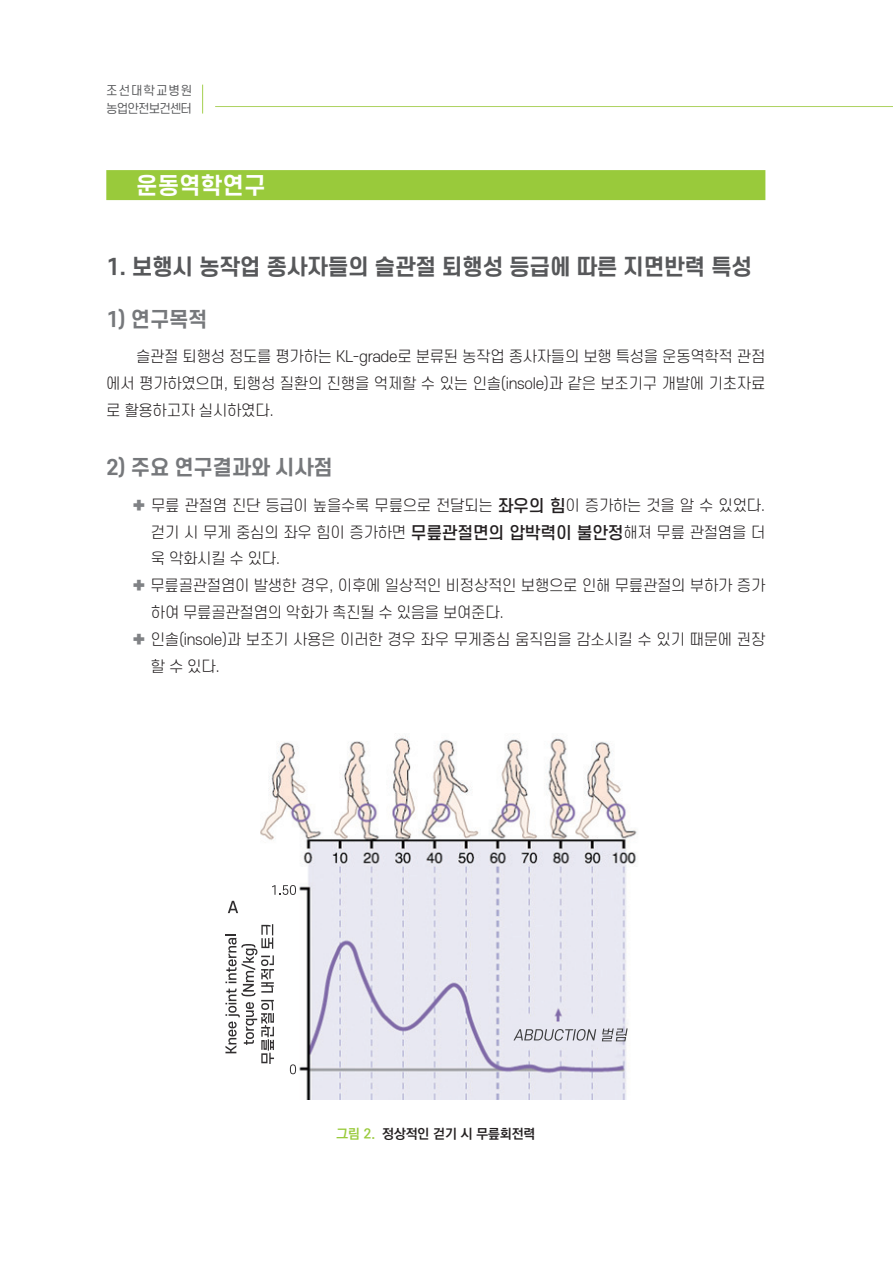
<style>
.page{position:relative;width:893px;height:1263px;background:#fff}
.page>*{position:absolute;margin:0;border:0;box-sizing:border-box;transform-origin:0 0}
.Ch_가_백자-라인배경{font:700 22.5px "S Core Dream 6";color:#fff}
.Ch_1__1{font:700 21.75px "S Core Dream 6";letter-spacing:-.02em;color:#57585a}
.Ch_가__1__변형-하단여백3{font:700 20.25px "S Core Dream 6";letter-spacing:-.02em;color:#76787b}
.Ch__주요결과시사점{font:300 15px/26.5px "S Core Dream 3";letter-spacing:-.02em;color:#231f20}
.Ch_본문{font:300 15px/27px "S Core Dream 3";letter-spacing:-.02em;color:#231f20;text-align:justify}
.캡션01-그림{font:700 13.5px "Ko Pub Dotum";color:#231f20}
.t1{font:12px/18px "S Core Dream 4";letter-spacing:-.075em;color:#57585a}
.s1{font-family:"S Core Dream 6";font-weight:700;color:#808285}
.s2{font-family:"S Core Dream 5";font-weight:500;font-size:16.5px}
.s3{color:#99ca3b}
</style>
<div class="page">
<hr style="left:215px;top:106px;width:678px;height:1px;background:#add261">
<svg style="left:202px;top:85px;width:1px;height:29px"></svg>
<div style="left:106px;top:170px;width:659px;height:30px;background:#99ca3b"></div>
<img style="left:228px;top:736px;width:409px;height:363px">
<svg style="left:225px;top:924px;width:49px;height:140px"></svg>
<svg style="left:228px;top:901px;width:10px;height:12px"></svg>
<svg style="left:290px;top:1064px;width:6px;height:10px"></svg>
<svg style="left:272px;top:885px;width:24px;height:10px"></svg>
<svg style="left:513px;top:1029px;width:83px;height:11px"></svg>
<svg style="left:602px;top:1028px;width:26px;height:13px"></svg>
<p class="t1" style="left:106px;top:81px;width:88px">조선대학교병원 농업안전보건센터</p>
<p class="Ch_가_백자-라인배경" style="left:136px;top:170px;width:131px">운동역학연구</p>
<p class="Ch_1__1" style="left:106px;top:251px;width:648px">1. 보행시 농작업 종사자들의 슬관절 퇴행성 등급에 따른 지면반력 특성</p>
<p class="Ch_가__1__변형-하단여백3" style="left:106px;top:305px;width:103px">1) 연구목적</p>
<p class="Ch_본문" style="left:106px;top:343px;width:661px;text-indent:30px">슬관절 퇴행성 정도를 평가하는 KL-grade로 분류된 농작업 종사자들의 보행 특성을 운동역학적 관점 에서 평가하였으며, 퇴행성 질환의 진행을 억제할 수 있는 인솔(insole)과 같은 보조기구 개발에 기초자료 로 활용하고자 실시하였다.</p>
<p class="Ch_가__1__변형-하단여백3" style="left:106px;top:453px;width:228px">2) 주요 연구결과와 시사점</p>
<p class="Ch__주요결과시사점" style="left:151px;top:492px;width:616px;text-align:justify;text-indent:-19px"><span class="s1">✚</span> 무릎 관절염 진단 등급이 높을수록 무릎으로 전달되는 <span class="s2">좌우의 힘</span>이 증가하는 것을 알 수 있었다. 걷기 시 무게 중심의 좌우 힘이 증가하면 <span class="s2">무릎관절면의 압박력이 불안정</span>해져 무릎 관절염을 더 욱 악화시킬 수 있다.</p>
<p class="Ch__주요결과시사점" style="left:151px;top:572px;width:616px;line-height:27px;text-indent:-19px"><span class="s1">✚</span> 무릎골관절염이 발생한 경우, 이후에 일상적인 비정상적인 보행으로 인해 무릎관절의 부하가 증가 하여 무릎골관절염의 악화가 촉진될 수 있음을 보여준다.</p>
<p class="Ch__주요결과시사점" style="left:151px;top:626px;width:616px;line-height:27px;text-indent:-19px"><span class="s1">✚</span> 인솔(insole)과 보조기 사용은 이러한 경우 좌우 무게중심 움직임을 감소시킬 수 있기 때문에 권장 할 수 있다.</p>
<p class="캡션01-그림" style="left:336px;top:1127px;width:200px"><span class="s3">그림 2.</span> 정상적인 걷기 시 무릎회전력</p>
</div>
